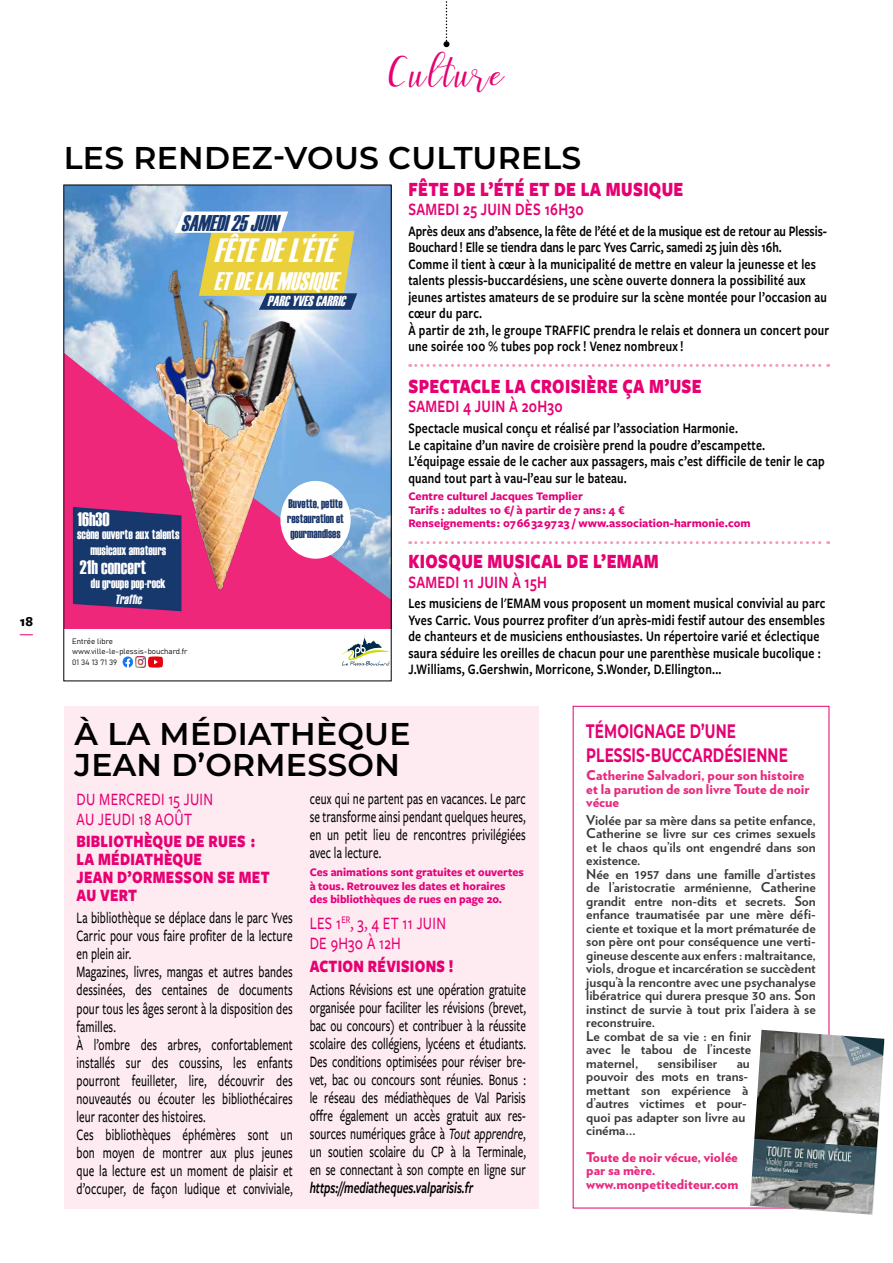
<style>
.page{position:relative;width:893px;height:1263px;background:#fff}
.page>*{position:absolute;margin:0;border:0;box-sizing:border-box;transform-origin:0 0}
.t1{font:45px "Faranisa Script";letter-spacing:.05em;color:#e60072}
.t2{font:italic 33.6px "Haettenschweiler";color:#fff;scale:.9 1}
.t3{font:600 31.5px/31.5px "Montserrat";letter-spacing:.01em;color:#000}
.t4{font:italic 25.35px "Haettenschweiler";color:#fff;scale:.9 1}
.t5{font:italic 22.65px "Haettenschweiler";color:#16376c;scale:.9 1}
.t6{font:900 21px "Freight Sans Pro";letter-spacing:.02em;color:#e60072;scale:.8 1}
.t7{font:700 19.5px/24px "Montserrat";letter-spacing:.01em;color:#e60072;scale:.7 1}
.t8{font:19.5px "Haettenschweiler";color:#fff;scale:.94 1}
.t9{font:900 18px/18px "Freight Sans Pro";letter-spacing:.02em;color:#e60072;scale:.8 1}
.t10{font:500 18px/19.5px "Freight Sans Pro";letter-spacing:.02em;color:#e60072;scale:.8 1}
.t11{font:600 18px "Freight Sans Pro";letter-spacing:.02em;color:#e60072;scale:.8 1}
.t12{font:500 16.5px/18px "Freight Sans Pro";letter-spacing:.01em;color:#000;text-align:justify;scale:.7 1}
.t13{font:italic 600 16.5px "Freight Sans Pro";color:#000;scale:.7 1}
.t14{font:600 15px/16.5px "Freight Sans Pro";letter-spacing:.02em;color:#000;scale:.8 1}
.t15{font:italic 14.55px "Haettenschweiler";color:#fff;scale:.94 1}
.t16{font:700 14.25px "Freight Sans Pro";color:#000}
.t17{font:700 13.5px/13.5px "Verlag";color:#383937}
.t18{font:900 13.5px/13.5px "Verlag";color:#e82a7e}
.t19{font:13.35px/15.9px "Haettenschweiler";color:#fff;text-align:center;scale:.94 1}
.t20{font:italic 13.35px "Haettenschweiler";color:#fff;scale:.94 1}
.t21{font:12.45px/15px "Haettenschweiler";color:#1c376b;text-align:justify;scale:.94 1}
.t22{font:700 12px/13.5px "Freight Sans Pro";color:#e6007c}
.t23{font:7.65px/10.4px "Bahnschrift";color:#000}
.s1{font-style:italic}
</style>
<div class="page">
<svg style="left:443px;top:1px;width:6px;height:46px"></svg>
<svg style="left:20px;top:634px;width:13px;height:1px"></svg>
<div style="left:64px;top:706px;width:475px;height:502px;background:#fdebf1"></div>
<svg style="left:410px;top:364px;width:419px;height:3px"></svg>
<div style="left:64px;top:185px;width:327px;height:443px;background:#ee277a"></div>
<img style="left:66px;top:187px;width:323px;height:413px">
<img style="left:134px;top:448px;width:170px;height:157px">
<img style="left:127px;top:257px;width:47px;height:191px">
<img style="left:310px;top:345px;width:38px;height:108px">
<img style="left:276px;top:310px;width:34px;height:169px">
<img style="left:170px;top:283px;width:106px;height:86px">
<img style="left:140px;top:369px;width:162px;height:224px">
<svg style="left:174px;top:212px;width:183px;height:98px;background:#b9bc84"></svg>
<svg style="left:342px;top:636px;width:47px;height:30px"></svg>
<svg style="left:123px;top:656px;width:40px;height:12px"></svg>
<div style="left:280px;top:481px;width:71px;height:78px;background:#fff;border-radius:50%"></div>
<svg style="left:73px;top:507px;width:108px;height:104px;background:#26366d"></svg>
<img style="left:750px;top:1030px;width:135px;height:185px">
<svg style="left:410px;top:541px;width:419px;height:3px"></svg>
<p class="t16" style="left:20px;top:612px;width:15px">18</p>
<h1 class="t1" style="left:389px;top:45px;width:117px">Culture</h1>
<h3 class="t3" style="left:64px;top:140px;width:519px">LES RENDEZ-VOUS CULTURELS</h3>
<p class="t6" style="left:408px;top:174px;width:345px">FÊTE DE L’ÉTÉ ET DE LA MUSIQUE</p>
<p class="t11" style="left:408px;top:197px;width:221px">SAMEDI 25 JUIN DÈS 16H30</p>
<p class="t14" style="left:408px;top:222px;width:528px">Après deux ans d’absence, la fête de l’été et de la musique est de retour au Plessis-Bouchard ! Elle se tiendra dans le parc Yves Carric, samedi 25 juin dès 16h.<br>Comme il tient à cœur à la municipalité de mettre en valeur la jeunesse et les talents plessis-buccardésiens, une scène ouverte donnera la possibilité aux jeunes artistes amateurs de se produire sur la scène montée pour l’occasion au cœur du parc.<br>À partir de 21h, le groupe TRAFFIC prendra le relais et donnera un concert pour une soirée 100 % tubes pop rock ! Venez nombreux !</p>
<p class="t6" style="left:408px;top:371px;width:368px">SPECTACLE LA CROISIÈRE ÇA M’USE</p>
<p class="t11" style="left:408px;top:394px;width:194px">SAMEDI 4 JUIN À 20H30</p>
<p class="t14" style="left:408px;top:419px;width:522px">Spectacle musical conçu et réalisé par l’association Harmonie.<br>Le capitaine d’un navire de croisière prend la poudre d’escampette.<br>L’équipage essaie de le cacher aux passagers, mais c’est difficile de tenir le cap quand tout part à vau-l’eau sur le bateau.</p>
<p class="t22" style="left:408px;top:489px;width:344px">Centre culturel Jacques Templier<br>Tarifs : adultes 10 €/ à partir de 7 ans : 4 €<br>Renseignements : 07 66 32 97 23 / www.association-harmonie.com</p>
<p class="t6" style="left:408px;top:547px;width:315px">KIOSQUE MUSICAL DE L’EMAM</p>
<p class="t11" style="left:408px;top:569px;width:175px">SAMEDI 11 JUIN À 15H</p>
<p class="t14" style="left:408px;top:595px;width:523px">Les musiciens de l'EMAM vous proposent un moment musical convivial au parc Yves Carric. Vous pourrez profiter d'un après-midi festif autour des ensembles de chanteurs et de musiciens enthousiastes. Un répertoire varié et éclectique saura séduire les oreilles de chacun pour une parenthèse musicale bucolique :<br>J.Williams, G.Gershwin, Morricone, S.Wonder, D.Ellington...</p>
<h3 class="t5" style="left:181px;top:207px;width:118px">SAMEDI25JUIN</h3>
<h2 class="t2" style="left:214px;top:228px;width:147px">FÊTEDEL’ÉTÉ</h2>
<h3 class="t4" style="left:214px;top:264px;width:149px">ETDELAMUSIQUE</h3>
<p class="t15" style="left:267px;top:291px;width:90px">PARCYVESCARRIC</p>
<p class="t21" style="left:287px;top:496px;width:62px">Buvette, petite restauration et gourmandises</p>
<p class="t8" style="left:78px;top:506px;width:36px">16h30</p>
<p class="t19" style="left:77px;top:527px;width:110px">scène ouverte aux talents musicaux amateurs</p>
<p class="t8" style="left:80px;top:554px;width:72px">21h concert</p>
<p class="t19" style="left:91px;top:575px;width:81px">du groupe pop-rock</p>
<p class="t20" style="left:115px;top:590px;width:33px">Traffic</p>
<p class="t23" style="left:72px;top:635px;width:117px">Entrée libre www.ville-le-plessis-bouchard.fr<br>01 34 13 71 39</p>
<h3 class="t3" style="left:74px;top:716px;width:338px">À LA MÉDIATHÈQUE<br>JEAN D’ORMESSON</h3>
<p class="t7" style="left:586px;top:718px;width:289px">TÉMOIGNAGE D’UNE<br>PLESSIS-BUCCARDÉSIENNE</p>
<p class="t18" style="left:586px;top:768px;width:225px">Catherine Salvadori, pour son histoire et la parution de son livre Toute de noir vécue</p>
<p class="t17" style="left:586px;top:812px;width:231px">Violée par sa mère dans sa petite enfance, Catherine se livre sur ces crimes sexuels et le chaos qu’ils ont engendré dans son existence.<br>Née en 1957 dans une famille d’artistes de l’aristocratie arménienne, Catherine grandit entre non-dits et secrets. Son enfance traumatisée par une mère défi&shy;ciente et toxique et la mort prématurée de son père ont pour conséquence une verti&shy;gineuse descente aux enfers : maltraitance, viols, drogue et incarcération se succèdent jusqu’à la rencontre avec une psychanalyse libératrice qui durera presque 30 ans. Son instinct de survie à tout prix l’aidera à se reconstruire.<br>Le combat de sa vie : en finir<br>avec le tabou de l’inceste<br>maternel,</p>
<p class="t12" style="left:310px;top:789px;width:310px">ceux qui ne partent pas en vacances. Le parc se transforme ainsi pendant quelques heures, en un petit lieu de rencontres privilégiées avec la lecture.</p>
<p class="t22" style="left:310px;top:865px;width:216px">Ces animations sont gratuites et ouvertes à tous. Retrouvez les dates et horaires des bibliothèques de rues en page 20.</p>
<p class="t10" style="left:310px;top:913px;width:172px">LES 1<sup>ER</sup>, 3, 4 ET 11 JUIN<br>DE 9H30 À 12H</p>
<p class="t9" style="left:310px;top:957px;width:181px">ACTION RÉVISIONS !</p>
<p class="t12" style="left:310px;top:979px;width:310px">Actions Révisions est une opération gratuite organisée pour faciliter les révisions (brevet, bac ou concours) et contribuer à la réussite scolaire des collégiens, lycéens et étudiants.<br>Des conditions optimisées pour réviser bre&shy;vet, bac ou concours sont réunies. Bonus : le réseau des médiathèques de Val Parisis offre également un accès gratuit aux res&shy;sources numériques grâce à <span class="s1">Tout apprendre</span>, un soutien scolaire du CP à la Terminale, en se connectant à son compte en ligne sur</p>
<p class="t13" style="left:310px;top:1176px;width:235px">https://mediatheques.valparisis.fr</p>
<p class="t10" style="left:77px;top:789px;width:172px">DU MERCREDI 15 JUIN<br>AU JEUDI 18 AOÛT</p>
<p class="t9" style="left:77px;top:832px;width:243px">BIBLIOTHÈQUE DE RUES :<br>LA MÉDIATHÈQUE<br>JEAN D’ORMESSON SE MET<br>AU VERT</p>
<p class="t12" style="left:77px;top:908px;width:310px;text-align:left">La bibliothèque se déplace dans le parc Yves Carric pour vous faire profiter de la lecture en plein air.<br>Magazines, livres, mangas et autres bandes dessinées, des centaines de documents pour tous les âges seront à la disposition des familles.<br>À l’ombre des arbres, confortablement installés sur des coussins, les enfants pourront feuilleter, lire, découvrir des nouveautés ou écouter les bibliothécaires leur raconter des histoires.<br>Ces bibliothèques éphémères sont un bon moyen de montrer aux plus jeunes que la lecture est un moment de plaisir et d’occuper, de façon ludique et conviviale,</p>
<p class="t17" style="left:658px;top:1055px;width:61px">sensibiliser</p>
<p class="t17" style="left:586px;top:1055px;width:165px;text-indent:150px">au pouvoir des mots en trans&shy;mettant son expérience à d’autres victimes et pour&shy;quoi pas adapter son livre au cinéma…</p>
<p class="t18" style="left:586px;top:1149px;width:154px">Toute de noir vécue, violée par sa mère. www.monpetitediteur.com</p>
</div>
